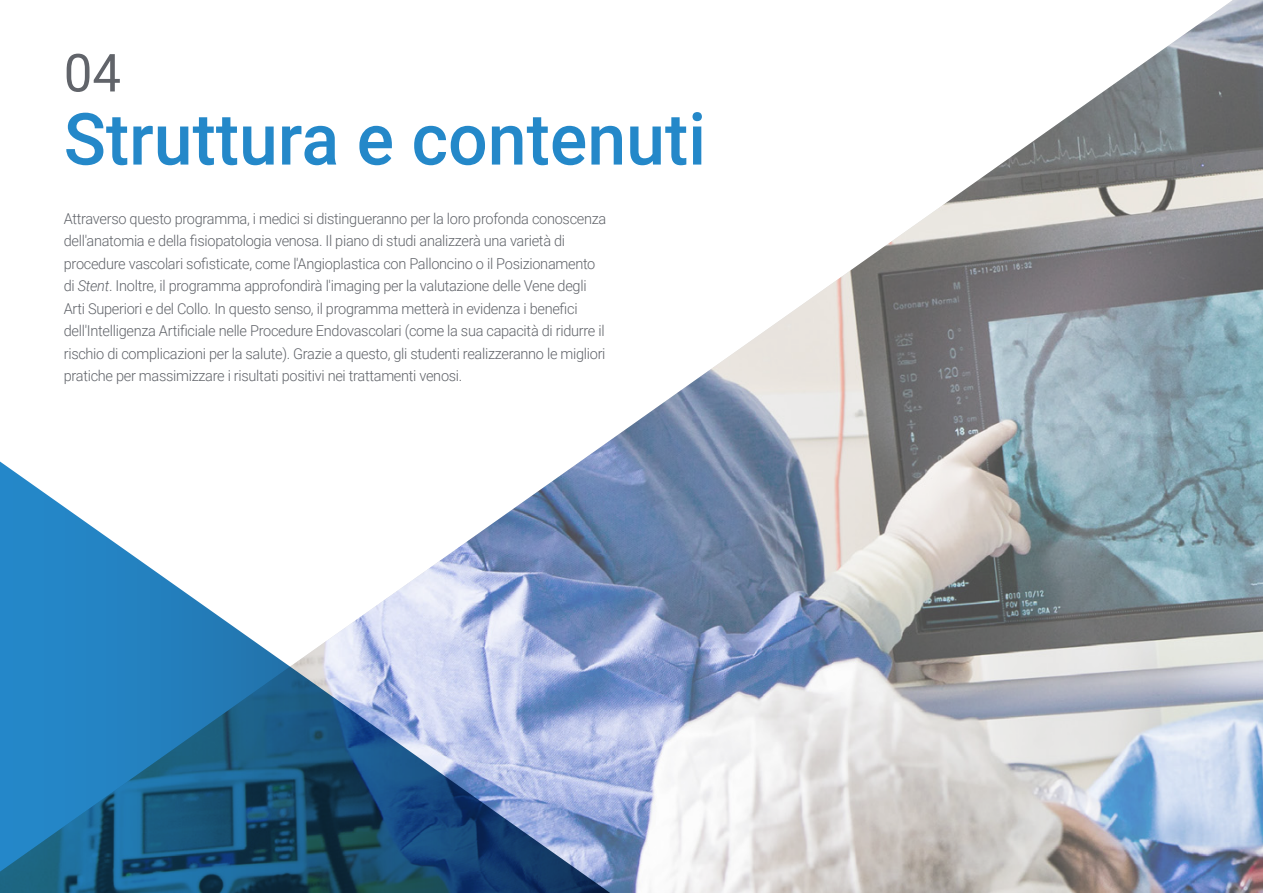
<style>
.page{position:relative;width:1263px;height:893px;background:#fff}
.page>*{position:absolute;margin:0;border:0;box-sizing:border-box;transform-origin:0 0}
.t1{font:500 72px "Roboto";color:#2488c9}
.t2{font:52.5px "Roboto";color:#61646a}
.t3{font:300 15px/22.5px "Roboto";letter-spacing:-.02em;color:#61646a}
.s1{font-style:italic}
</style>
<div class="page">
<img style="left:602px;top:0;width:661px;height:893px">
<svg style="left:0;top:446px;width:640px;height:447px"></svg>
<h2 class="t2" style="left:64px;top:36px;width:59px">04</h2>
<h1 class="t1" style="left:64px;top:89px;width:644px">Struttura e contenuti</h1>
<p class="t3" style="left:64px;top:207px;width:544px">Attraverso questo programma, i medici si distingueranno per la loro profonda conoscenza dell'anatomia e della fisiopatologia venosa. Il piano di studi analizzerà una varietà di procedure vascolari sofisticate, come l'Angioplastica con Palloncino o il Posizionamento di <span class="s1">Stent</span>. Inoltre, il programma approfondirà l'imaging per la valutazione delle Vene degli Arti Superiori e del Collo. In questo senso, il programma metterà in evidenza i benefici dell'Intelligenza Artificiale nelle Procedure Endovascolari (come la sua capacità di ridurre il rischio di complicazioni per la salute). Grazie a questo, gli studenti realizzeranno le migliori pratiche per massimizzare i risultati positivi nei trattamenti venosi.</p>
</div>
